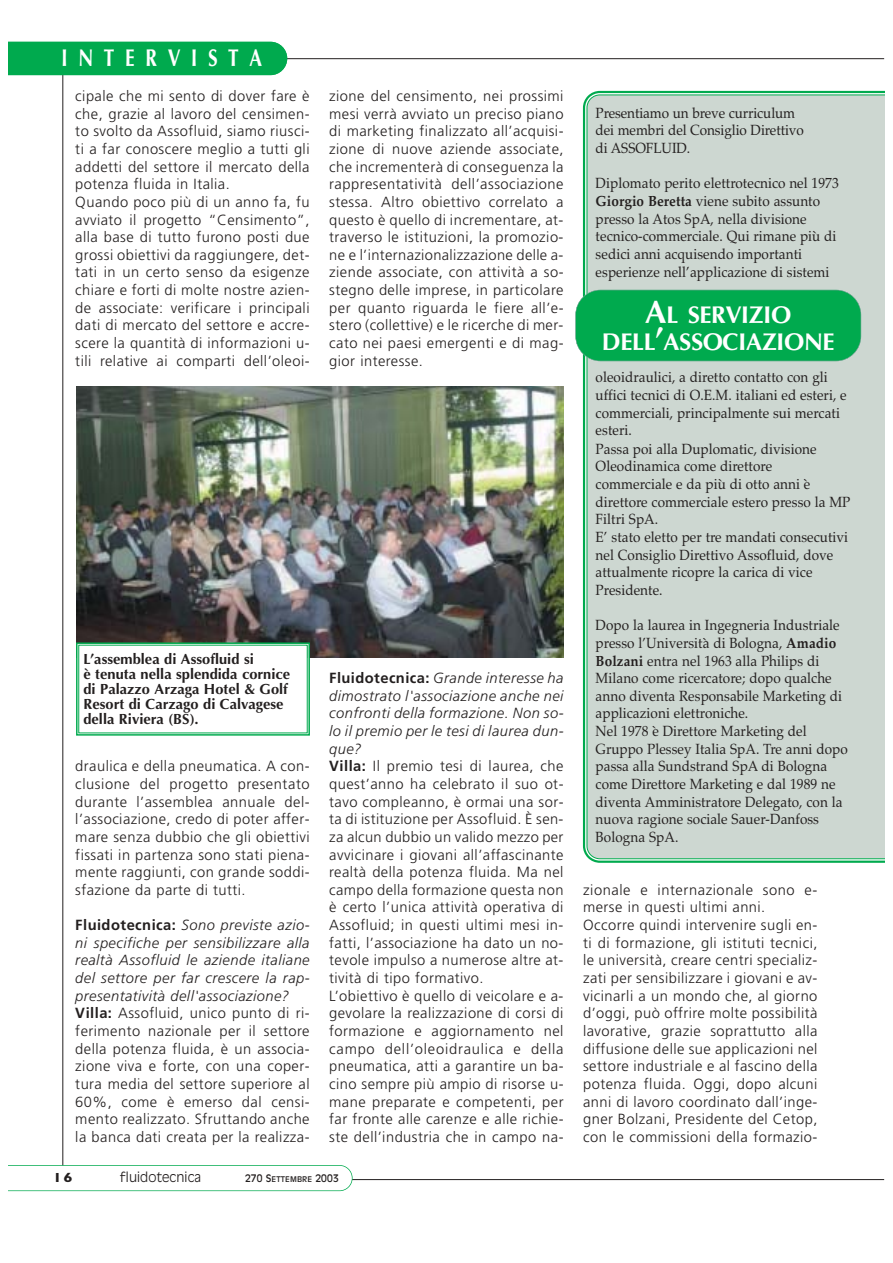
<style>
.page{position:relative;width:893px;height:1263px;background:#fff}
.page>*{position:absolute;margin:0;border:0;box-sizing:border-box;transform-origin:0 0}
.t1{font:700 24.3px/26.7px "Optima";letter-spacing:-.015em;color:#fff;text-align:center}
.t2{font:700 24.3px "Optima";letter-spacing:.555em;color:#fff;scale:.79 1}
.t3{font:300 14.7px/17.7px "Frutiger";letter-spacing:.03em;color:#231f1f}
.t4{font:14.7px/17.7px "Palatino";letter-spacing:.005em;color:#231f1f;scale:.92 1}
.t5{font:700 14.7px/15px "Optima";color:#231f1f}
.t6{font:300 13.2px "Antique Olive";letter-spacing:.01em;color:#231f1f}
.t7{font:700 13.2px "Gill Sans";color:#231f1f;scale:1.27 1}
.t8{font:10.35px "Antique Olive";letter-spacing:.01em;color:#231f1f}
.s1{font-weight:700}
.s2{font-style:italic}
.s3{font-size:7.65px}
.s4{font-size:32.4px}
</style>
<div class="page">
<hr style="left:63px;top:58px;width:821px;height:1px;background:#231f1f">
<hr style="left:63px;top:1179px;width:821px;height:1px;background:#231f1f">
<hr style="left:62px;top:59px;width:1px;height:1121px;background:#231f1f">
<svg style="left:9px;top:1165px;width:343px;height:26px"></svg>
<div style="left:9px;top:42px;width:278px;height:33px;background:#00aa4e"></div>
<img style="left:76px;top:386px;width:487px;height:271px">
<svg style="left:582px;top:90px;width:302px;height:773px"></svg>
<div style="left:586px;top:94px;width:298px;height:766px;background:#cdd7d1"></div>
<div style="left:575px;top:290px;width:286px;height:71px;background:#00aa4e;border-radius:25px"></div>
<div style="left:575px;top:290px;width:286px;height:71px;border:1px solid #85a39f;border-radius:25px"></div>
<div style="left:79px;top:645px;width:228px;height:88px;background:#fff"></div>
<div style="left:76px;top:642px;width:234px;height:94px;border:1px solid #00aa4e"></div>
<h1 class="t2" style="left:61px;top:48px;width:256px">INTERVISTA</h1>
<p class="t3" style="left:75px;top:88px;width:236px">cipale che mi sento di dover fare è che, grazie al lavoro del censimen&shy;to svolto da Assofluid, siamo riusci&shy;ti a far conoscere meglio a tutti gli addetti del settore il mercato della potenza fluida in Italia.<br>Quando poco più di un anno fa, fu avviato il progetto “Censimento”, alla base di tutto furono posti due grossi obiettivi da raggiungere, det&shy;tati in un certo senso da esigenze chiare e forti di molte nostre azien&shy;de associate: verificare i principali dati di mercato del settore e accre&shy;scere la quantità di informazioni u&shy;tili relative ai comparti dell’oleoi-</p>
<p class="t3" style="left:329px;top:88px;width:236px;text-align:justify">zione del censimento, nei prossimi mesi verrà avviato un preciso piano di marketing finalizzato all’acquisi&shy;zione di nuove aziende associate, che incrementerà di conseguenza la rappresentatività dell’associazione stessa. Altro obiettivo correlato a questo è quello di incrementare, at&shy;traverso le istituzioni, la promozio&shy;ne e l’internazionalizzazione delle a&shy;ziende associate, con attività a so&shy;stegno delle imprese, in particolare per quanto riguarda le fiere all’e&shy;stero (collettive) e le ricerche di mer&shy;cato nei paesi emergenti e di mag&shy;gior interesse.</p>
<p class="t5" style="left:83px;top:653px;width:208px">L’assemblea di Assofluid si<br>è tenuta nella splendida cornice di Palazzo Arzaga Hotel &amp; Golf<br>Resort di Carzago di Calvagese della Riviera (BS).</p>
<p class="t3" style="left:75px;top:759px;width:236px;text-align:justify">draulica e della pneumatica. A con&shy;clusione del progetto presentato durante l’assemblea annuale del&shy;l’associazione, credo di poter affer&shy;mare senza dubbio che gli obiettivi fissati in partenza sono stati piena&shy;mente raggiunti, con grande soddi&shy;sfazione da parte di tutti.</p>
<p class="t3" style="left:75px;top:917px;width:236px"><span class="s1">Fluidotecnica:</span> <span class="s2">Sono previste azio&shy;ni specifiche per sensibilizzare alla realtà Assofluid le aziende italiane del settore per far crescere la rap&shy;presentatività dell'associazione?<br></span><span class="s1">Villa:</span> Assofluid, unico punto di ri&shy;ferimento nazionale per il settore della potenza fluida, è un associa&shy;zione viva e forte, con una coper&shy;tura media del settore superiore al 60%, come è emerso dal censi&shy;mento realizzato. Sfruttando anche la banca dati creata per la realizza-</p>
<p class="t3" style="left:329px;top:670px;width:236px"><span class="s1">Fluidotecnica:</span> <span class="s2">Grande interesse ha dimostrato l'associazione anche nei confronti della formazione. Non so&shy;lo il premio per le tesi di laurea dun&shy;que?<br></span><span class="s1">Villa:</span> Il premio tesi di laurea, che quest’anno ha celebrato il suo ot&shy;tavo compleanno, è ormai una sor&shy;ta di istituzione per Assofluid. È sen&shy;za alcun dubbio un valido mezzo per avvicinare i giovani all’affascinante realtà della potenza fluida. Ma nel campo della formazione questa non è certo l’unica attività operativa di Assofluid; in questi ultimi mesi in&shy;fatti, l’associazione ha dato un no&shy;tevole impulso a numerose altre at&shy;tività di tipo formativo.<br>L’obiettivo è quello di veicolare e a&shy;gevolare la realizzazione di corsi di formazione e aggiornamento nel campo dell’oleoidraulica e della pneumatica, atti a garantire un ba&shy;cino sempre più ampio di risorse u&shy;mane preparate e competenti, per far fronte alle carenze e alle richie&shy;ste dell’industria che in campo na-</p>
<p class="t7" style="left:53px;top:1173px;width:17px">16</p>
<p class="t6" style="left:121px;top:1172px;width:82px">fluidotecnica</p>
<p class="t8" style="left:245px;top:1174px;width:95px">270 S<span class="s3">ETTEMBRE</span> 2003</p>
<p class="t4" style="left:595px;top:106px;width:228px">Presentiamo un breve curriculum dei membri del Consiglio Direttivo di ASSOFLUID.</p>
<p class="t4" style="left:595px;top:176px;width:266px">Diplomato perito elettrotecnico nel 1973<br><span class="s1">Giorgio Beretta</span> viene subito assunto presso la Atos SpA, nella divisione tecnico-commerciale. Qui rimane più di sedici anni acquisendo importanti esperienze nell’applicazione di sistemi</p>
<h1 class="t1" style="left:602px;top:304px;width:234px"><span class="s4">A</span>L SERVIZIO<br>DELL<span class="s4">’</span>ASSOCIAZIONE</h1>
<p class="t4" style="left:595px;top:370px;width:278px">oleoidraulici, a diretto contatto con gli uffici tecnici di O.E.M. italiani ed esteri, e commerciali, principalmente sui mercati esteri.<br>Passa poi alla Duplomatic, divisione Oleodinamica come direttore commerciale e da più di otto anni è direttore commerciale estero presso la MP Filtri SpA.<br>E’ stato eletto per tre mandati consecutivi nel Consiglio Direttivo Assofluid, dove attualmente ricopre la carica di vice Presidente.</p>
<p class="t4" style="left:595px;top:618px;width:275px">Dopo la laurea in Ingegneria Industriale presso l’Università di Bologna, <span class="s1">Amadio Bolzani</span> entra nel 1963 alla Philips di Milano come ricercatore; dopo qualche anno diventa Responsabile Marketing di applicazioni elettroniche.<br>Nel 1978 è Direttore Marketing del Gruppo Plessey Italia SpA. Tre anni dopo passa alla Sundstrand SpA di Bologna come Direttore Marketing e dal 1989 ne diventa Amministratore Delegato, con la nuova ragione sociale Sauer-Danfoss Bologna SpA.</p>
<p class="t3" style="left:583px;top:882px;width:236px">zionale e internazionale sono e&shy;merse in questi ultimi anni.<br>Occorre quindi intervenire sugli en&shy;ti di formazione, gli istituti tecnici, le università, creare centri specializ&shy;zati per sensibilizzare i giovani e av&shy;vicinarli a un mondo che, al giorno d’oggi, può offrire molte possibilità lavorative, grazie soprattutto alla diffusione delle sue applicazioni nel settore industriale e al fascino della potenza fluida. Oggi, dopo alcuni anni di lavoro coordinato dall’inge&shy;gner Bolzani, Presidente del Cetop, con le commissioni della formazio-</p>
</div>
